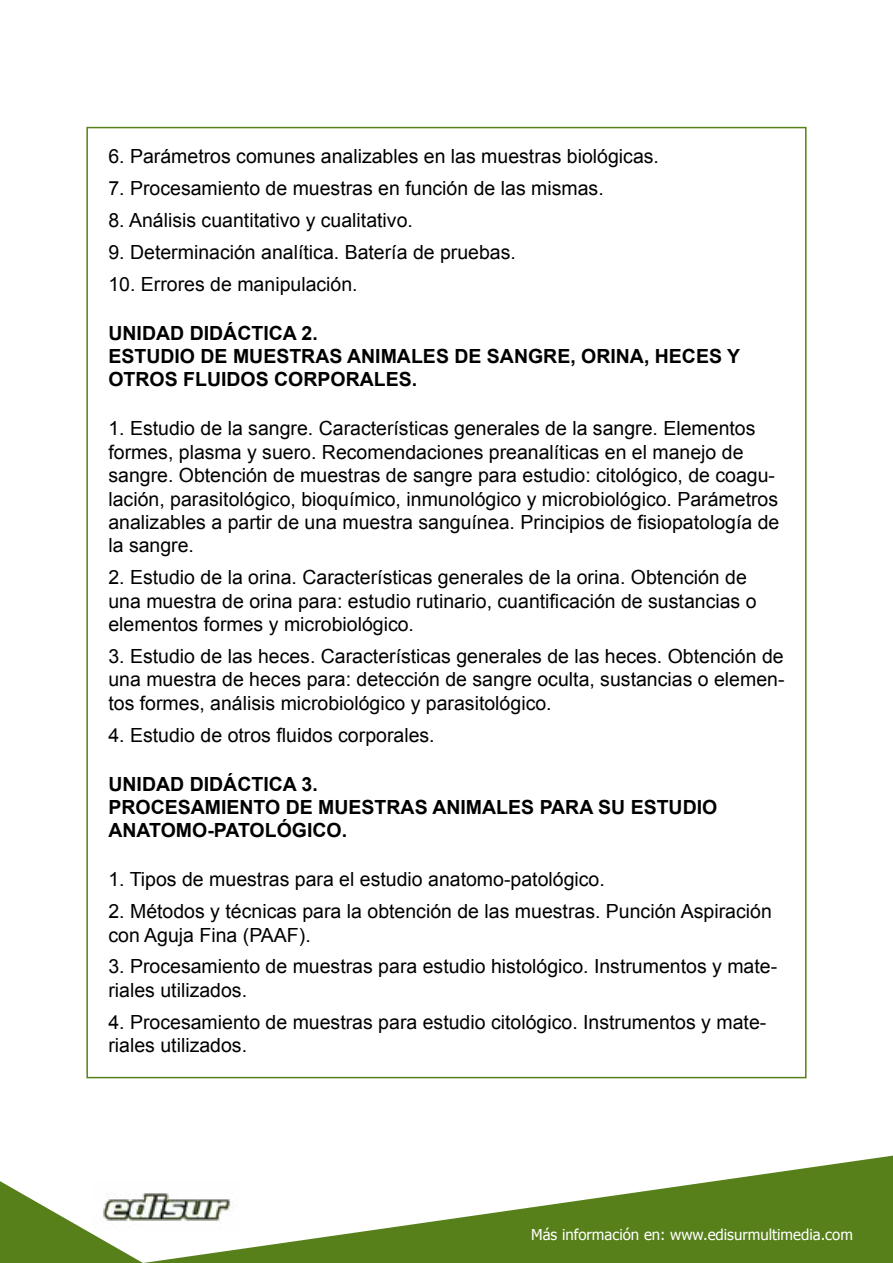
<style>
.page{position:relative;width:893px;height:1263px;background:#fff}
.page>*{position:absolute;margin:0;border:0;box-sizing:border-box;transform-origin:0 0}
.t1{font:19.5px/23.4px "Arial";color:#000}
.t2{font:700 19.5px/23.4px "Arial";color:#000}
.t3{font:15px "Tahoma";color:#fff}
</style>
<div class="page">
<svg style="left:0;top:1181px;width:143px;height:82px"></svg>
<svg style="left:143px;top:1155px;width:750px;height:108px;fill:#57801a"></svg>
<img style="left:94px;top:1180px;width:148px;height:51px">
<p class="t1" style="left:108px;top:145px;width:552px">6. Parámetros comunes analizables en las muestras biológicas.</p>
<p class="t1" style="left:108px;top:177px;width:497px">7. Procesamiento de muestras en función de las mismas.</p>
<p class="t1" style="left:108px;top:208px;width:306px">8. Análisis cuantitativo y cualitativo.</p>
<p class="t1" style="left:108px;top:240px;width:409px">9. Determinación analítica. Batería de pruebas.</p>
<p class="t1" style="left:108px;top:272px;width:251px">10. Errores de manipulación.</p>
<p class="t2" style="left:108px;top:322px;width:633px">UNIDAD DIDÁCTICA 2.<br>ESTUDIO DE MUESTRAS ANIMALES DE SANGRE, ORINA, HECES Y<br>OTROS FLUIDOS CORPORALES.</p>
<p class="t1" style="left:108px;top:417px;width:672px">1. Estudio de la sangre. Características generales de la sangre. Elementos formes, plasma y suero. Recomendaciones preanalíticas en el manejo de sangre. Obtención de muestras de sangre para estudio: citológico, de coagu&shy;lación, parasitológico, bioquímico, inmunológico y microbiológico. Parámetros analizables a partir de una muestra sanguínea. Principios de fisiopatología de la sangre.</p>
<p class="t1" style="left:108px;top:566px;width:650px">2. Estudio de la orina. Características generales de la orina. Obtención de una muestra de orina para: estudio rutinario, cuantificación de sustancias o elementos formes y microbiológico.</p>
<p class="t1" style="left:108px;top:645px;width:678px;text-align:justify">3. Estudio de las heces. Características generales de las heces. Obtención de una muestra de heces para: detección de sangre oculta, sustancias o elemen&shy;tos formes, análisis microbiológico y parasitológico.</p>
<p class="t1" style="left:108px;top:723px;width:328px">4. Estudio de otros fluidos corporales.</p>
<p class="t2" style="left:108px;top:772px;width:610px">UNIDAD DIDÁCTICA 3.<br>PROCESAMIENTO DE MUESTRAS ANIMALES PARA SU ESTUDIO<br>ANATOMO-PATOLÓGICO.</p>
<p class="t1" style="left:108px;top:868px;width:498px">1. Tipos de muestras para el estudio anatomo-patológico.</p>
<p class="t1" style="left:108px;top:900px;width:665px">2. Métodos y técnicas para la obtención de las muestras. Punción Aspiración con Aguja Fina (PAAF).</p>
<p class="t1" style="left:108px;top:955px;width:670px">3. Procesamiento de muestras para estudio histológico. Instrumentos y mate&shy;riales utilizados.</p>
<p class="t1" style="left:108px;top:1010px;width:659px">4. Procesamiento de muestras para estudio citológico. Instrumentos y mate&shy;riales utilizados.</p>
<p class="t3" style="left:531px;top:1224px;width:323px">Más información en: www.edisurmultimedia.com</p>
</div>
